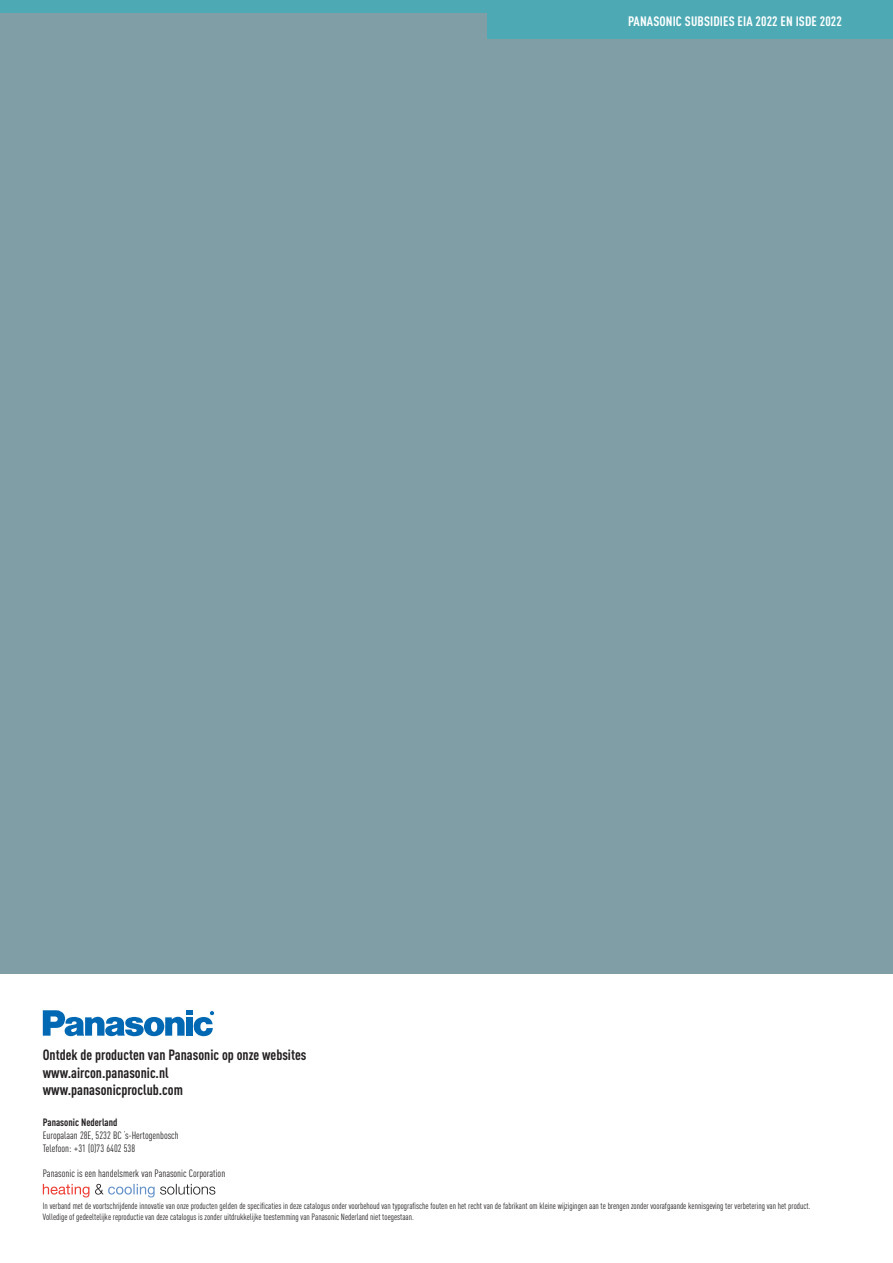
<style>
.page{position:relative;width:893px;height:1263px;background:#fff}
.page>*{position:absolute;margin:0;border:0;box-sizing:border-box;transform-origin:0 0}
.t1{font:700 14.7px/17.7px "DIN Cond";color:#231f20}
.t2{font:700 13.5px "DIN Cond";letter-spacing:.01em;color:#fff}
.t3{font:10.5px "DIN Cond";color:#231f20}
.t4{font:700 10.5px "DIN Cond";color:#231f20}
.t5{font:9px "DIN Cond";color:#231f20}
</style>
<div class="page">
<div style="left:0;top:0;width:893px;height:974px;background:#7f9ea5"></div>
<svg style="left:43px;top:1010px;width:172px;height:27px"></svg>
<svg style="left:95px;top:1184px;width:120px;height:13px"></svg>
<svg style="left:43px;top:1184px;width:46px;height:13px"></svg>
<div style="left:487px;top:0;width:406px;height:38px;background:#4daab5"></div>
<div style="left:0;top:0;width:893px;height:13px;background:#4daab5"></div>
<p class="t2" style="left:628px;top:13px;width:215px">PANASONIC SUBSIDIES EIA 2022 EN ISDE 2022</p>
<p class="t1" style="left:43px;top:1045px;width:265px">Ontdek de producten van Panasonic op onze websites www.aircon.panasonic.nl</p>
<p class="t1" style="left:43px;top:1081px;width:142px">www.panasonicproclub.com</p>
<p class="t4" style="left:43px;top:1116px;width:76px">Panasonic Nederland</p>
<p class="t3" style="left:43px;top:1129px;width:137px">Europalaan 28E, 5232 BC ‘s-Hertogenbosch</p>
<p class="t3" style="left:43px;top:1142px;width:94px">Telefoon: +31 (0)73 6402 538</p>
<p class="t3" style="left:43px;top:1167px;width:184px">Panasonic is een handelsmerk van Panasonic Corporation</p>
<p class="t5" style="left:43px;top:1200px;width:769px">In verband met de voortschrijdende innovatie van onze producten gelden de specificaties in deze catalogus onder voorbehoud van typografische fouten en het recht van de fabrikant om kleine wijzigingen aan te brengen zonder voorafgaande kennisgeving ter verbetering van het product.</p>
<p class="t5" style="left:43px;top:1211px;width:373px">Volledige of gedeeltelijke reproductie van deze catalogus is zonder uitdrukkelijke toestemming van Panasonic Nederland niet toegestaan.</p>
</div>
